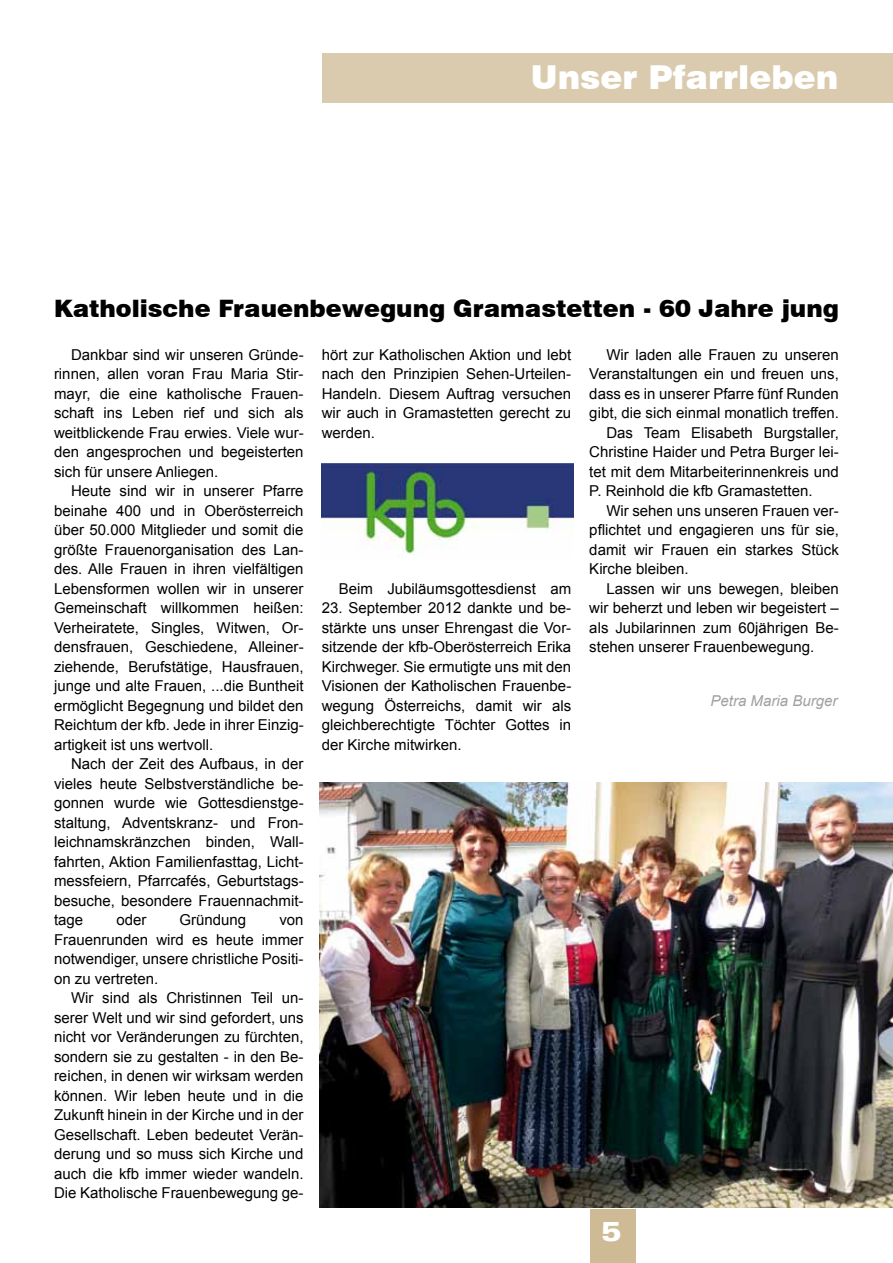
<style>
.page{position:relative;width:893px;height:1263px;background:#fff}
.page>*{position:absolute;margin:0;border:0;box-sizing:border-box;transform-origin:0 0}
.t1{font:900 33px "Swiss 721 BT";color:#fff}
.t2{font:900 expanded 27px "Zurich BT";color:#fff}
.t3{font:900 24px "Swiss 721 BT";color:#000}
.t4{font:15px/19.5px "Arial";color:#000;text-align:justify}
.t5{font:italic 15px "Arial";color:#9ea0a2}
</style>
<div class="page">
<img style="left:320px;top:783px;width:573px;height:425px">
<div style="left:590px;top:1209px;width:45px;height:54px;background:#cebb95"></div>
<div style="left:323px;top:53px;width:570px;height:50px;background:#dbcbae"></div>
<img style="left:321px;top:463px;width:252px;height:91px">
<h1 class="t1" style="left:531px;top:57px;width:309px">Unser Pfarrleben</h1>
<h3 class="t3" style="left:54px;top:294px;width:786px">Katholische Frauenbewegung Gramastetten - 60 Jahre jung</h3>
<p class="t4" style="left:54px;top:345px;width:251px;text-indent:17px">Dankbar sind wir unseren Gründe&shy;rinnen, allen voran Frau Maria Stir&shy;mayr, die eine katholische Frauen&shy;schaft ins Leben rief und sich als weitblickende Frau erwies. Viele wur&shy;den angesprochen und begeisterten sich für unsere Anliegen.</p>
<p class="t4" style="left:54px;top:481px;width:251px;text-indent:17px">Heute sind wir in unserer Pfarre beinahe 400 und in Oberösterreich über 50.000 Mitglieder und somit die größte Frauenorganisation des Lan&shy;des. Alle Frauen in ihren vielfältigen Lebensformen wollen wir in unserer Gemeinschaft willkommen heißen:<br>Verheiratete, Singles, Witwen, Or&shy;densfrauen, Geschiedene, Alleiner&shy;ziehende, Berufstätige, Hausfrauen, junge und alte Frauen, ...die Buntheit ermöglicht Begegnung und bildet den Reichtum der kfb. Jede in ihrer Einzig&shy;artigkeit ist uns wertvoll.</p>
<p class="t4" style="left:54px;top:754px;width:251px;text-indent:17px">Nach der Zeit des Aufbaus, in der vieles heute Selbstverständliche be&shy;gonnen wurde wie Gottesdienstge&shy;staltung, Adventskranz- und Fron&shy;leichnamskränzchen binden, Wall&shy;fahrten, Aktion Familienfasttag, Licht&shy;messfeiern, Pfarrcafés, Geburtstags&shy;besuche, besondere Frauennachmit&shy;tage</p>
<p class="t4" style="left:116px;top:910px;width:32px">oder</p>
<p class="t4" style="left:180px;top:910px;width:68px">Gründung</p>
<p class="t4" style="left:54px;top:910px;width:251px;text-indent:225px">von Frauenrunden wird es heute immer notwendiger, unsere christliche Positi&shy;on zu vertreten.</p>
<p class="t4" style="left:54px;top:988px;width:251px;text-indent:17px">Wir sind als Christinnen Teil un&shy;serer Welt und wir sind gefordert, uns nicht vor Veränderungen zu fürchten, sondern sie zu gestalten - in den Be&shy;reichen, in denen wir wirksam werden können. Wir leben heute und in die Zukunft hinein in der Kirche und in der Gesellschaft. Leben bedeutet Verän&shy;derung und so muss sich Kirche und auch die kfb immer wieder wandeln.<br>Die Katholische Frauenbewegung ge-</p>
<p class="t4" style="left:322px;top:345px;width:251px">hört zur Katholischen Aktion und lebt nach den Prinzipien Sehen-Urteilen-Handeln. Diesem Auftrag versuchen wir auch in Gramastetten gerecht zu werden.</p>
<p class="t4" style="left:339px;top:579px;width:234px">Beim Jubiläumsgottesdienst am</p>
<p class="t4" style="left:322px;top:598px;width:251px">23. September 2012 dankte und be&shy;stärkte uns unser Ehrengast die Vor&shy;sitzende der kfb-Oberösterreich Erika Kirchweger. Sie ermutigte uns mit den Visionen der Katholischen Frauenbe&shy;wegung Österreichs, damit wir als gleichberechtigte Töchter Gottes in der Kirche mitwirken.</p>
<p class="t4" style="left:606px;top:345px;width:234px">Wir laden alle Frauen zu unseren</p>
<p class="t4" style="left:589px;top:364px;width:251px">Veranstaltungen ein und freuen uns,</p>
<p class="t4" style="left:589px;top:384px;width:251px">dass es in unserer Pfarre fünf Runden</p>
<p class="t4" style="left:589px;top:403px;width:251px">gibt, die sich einmal monatlich treffen.</p>
<p class="t4" style="left:606px;top:423px;width:234px">Das Team Elisabeth Burgstaller,</p>
<p class="t4" style="left:589px;top:442px;width:251px">Christine Haider und Petra Burger lei-</p>
<p class="t4" style="left:589px;top:462px;width:251px">tet mit dem Mitarbeiterinnenkreis und</p>
<p class="t4" style="left:589px;top:481px;width:225px">P. Reinhold die kfb Gramastetten.</p>
<p class="t4" style="left:606px;top:501px;width:234px">Wir sehen uns unseren Frauen ver-</p>
<p class="t4" style="left:589px;top:520px;width:251px">pflichtet und engagieren uns für sie,</p>
<p class="t4" style="left:589px;top:540px;width:251px">damit wir Frauen ein starkes Stück</p>
<p class="t4" style="left:589px;top:559px;width:101px">Kirche bleiben.</p>
<p class="t4" style="left:606px;top:579px;width:234px">Lassen wir uns bewegen, bleiben</p>
<p class="t4" style="left:589px;top:598px;width:251px">wir beherzt und leben wir begeistert –</p>
<p class="t4" style="left:589px;top:618px;width:251px">als Jubilarinnen zum 60jährigen Be-</p>
<p class="t4" style="left:589px;top:637px;width:227px">stehen unserer Frauenbewegung.</p>
<p class="t5" style="left:711px;top:691px;width:128px">Petra Maria Burger</p>
<h2 class="t2" style="left:601px;top:1216px;width:22px">5</h2>
</div>
